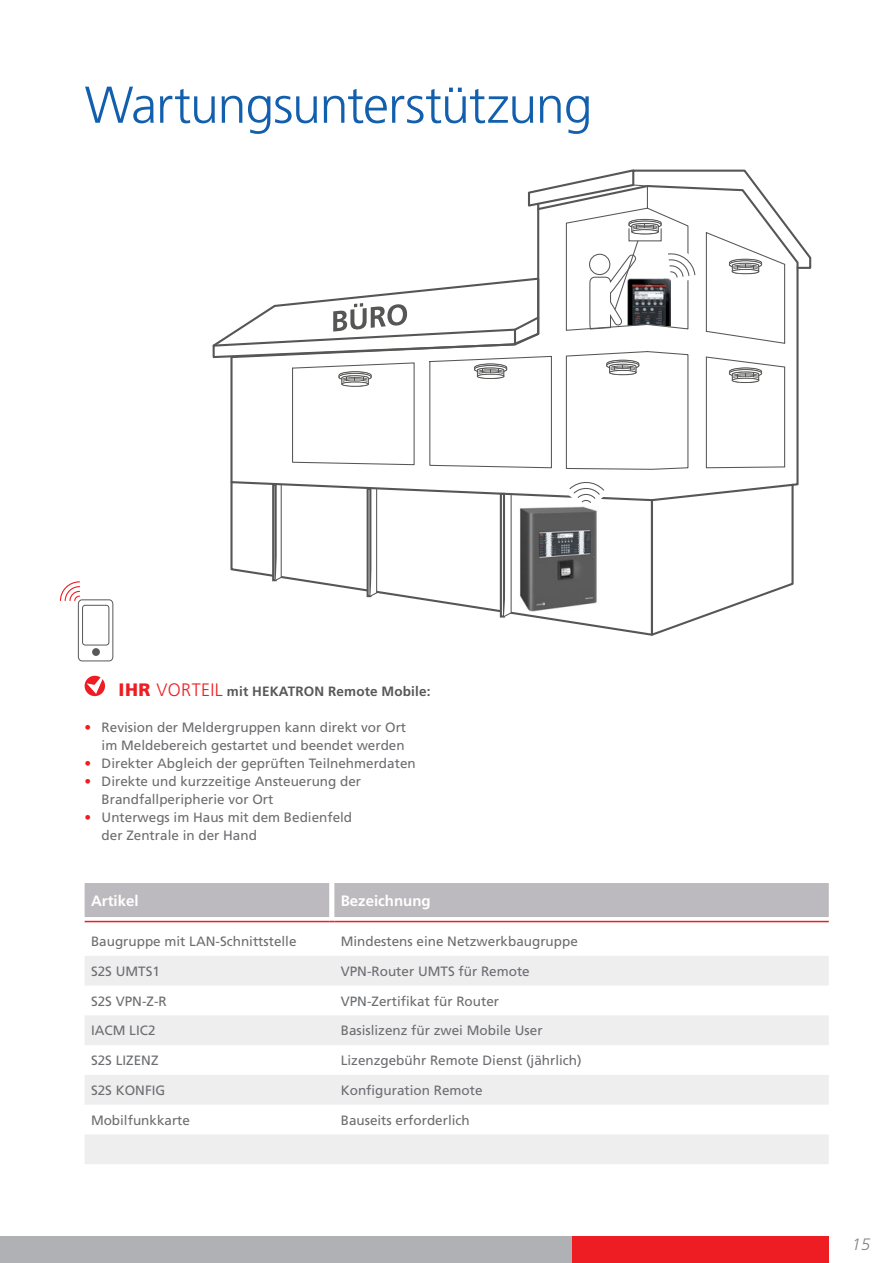
<style>
.page{position:relative;width:893px;height:1263px;background:#fff}
.page>*{position:absolute;margin:0;border:0;box-sizing:border-box;transform-origin:0 0}
.t1{font:300 51.75px "Frutiger LT Std";letter-spacing:-.02em;color:#115fad}
.t2{font:italic 300 16.5px "Frutiger LT Std";color:#808285}
.t3{font:700 15px "Frutiger LT Std";color:#fff}
.t4{font:13.5px/18px "Frutiger LT Std";color:#6c6d70}
.t5{font:700 13.5px "Frutiger LT Std";letter-spacing:.01em;color:#57585a}
.s1{font-weight:900;font-size:18px;color:#ee1d23}
.s2{font-weight:300;font-size:18px;color:#ee1d23}
.s3{color:#ee1d23}
</style>
<div class="page">
<svg style="left:538px;top:618px;width:116px;height:18px"></svg>
<svg style="left:212px;top:169px;width:600px;height:449px"></svg>
<div style="left:85px;top:676px;width:20px;height:20px;background:#ee1d23;border-radius:50%"></div>
<svg style="left:87px;top:675px;width:18px;height:19px"></svg>
<svg style="left:85px;top:956px;width:744px;height:208px;fill:#eeeeef"></svg>
<svg style="left:85px;top:883px;width:744px;height:39px;background:#c3bfc2"></svg>
<hr style="left:334px;top:921px;width:495px;height:1px;background:#ee1d23">
<svg style="left:59px;top:581px;width:54px;height:20px"></svg>
<div style="left:78px;top:599px;width:35px;height:62px;background:#fff;border:1px solid #57585a;border-radius:4px"></div>
<div style="left:92px;top:648px;width:8px;height:8px;background:#57585a;border-radius:50%"></div>
<div style="left:82px;top:605px;width:27px;height:40px;background:#fff;border:1px solid #57585a;border-radius:3px"></div>
<div style="left:0;top:1236px;width:807px;height:27px;background:#b0b1b5"></div>
<div style="left:572px;top:1236px;width:257px;height:27px;background:#ee1d23"></div>
<h1 class="t1" style="left:85px;top:76px;width:509px">Wartungsunterstützung</h1>
<p class="t5" style="left:119px;top:683px;width:313px"><span class="s1">IHR</span> <span class="s2">VORTEIL</span> mit HEKATRON Remote Mobile:</p>
<p class="t4" style="left:85px;top:718px;width:323px;text-align:right"><span class="s3">•</span> Revision der Meldergruppen kann direkt vor Ort im Meldebereich gestartet und beendet werden</p>
<p class="t4" style="left:85px;top:754px;width:333px"><span class="s3">•</span> Direkter Abgleich der geprüften Teilnehmerdaten</p>
<p class="t4" style="left:102px;top:772px;width:261px;text-indent:-17px"><span class="s3">•</span> Direkte und kurzzeitige Ansteuerung der<br>Brandfallperipherie vor Ort</p>
<p class="t4" style="left:102px;top:808px;width:252px;text-indent:-17px"><span class="s3">•</span> Unterwegs im Haus mit dem Bedienfeld der Zentrale in der Hand</p>
<p class="t3" style="left:91px;top:892px;width:49px">Artikel</p>
<p class="t3" style="left:341px;top:892px;width:91px">Bezeichnung</p>
<p class="t4" style="left:91px;top:932px;width:207px">Baugruppe mit LAN-Schnittstelle</p>
<p class="t4" style="left:341px;top:932px;width:239px">Mindestens eine Netzwerkbaugruppe</p>
<p class="t4" style="left:91px;top:962px;width:71px">S2S UMTS1</p>
<p class="t4" style="left:341px;top:962px;width:191px">VPN-Router UMTS für Remote</p>
<p class="t4" style="left:91px;top:992px;width:77px">S2S VPN-Z-R</p>
<p class="t4" style="left:341px;top:992px;width:160px">VPN-Zertifikat für Router</p>
<p class="t4" style="left:91px;top:1022px;width:66px">IACM LIC2</p>
<p class="t4" style="left:341px;top:1022px;width:203px">Basislizenz für zwei Mobile User</p>
<p class="t4" style="left:91px;top:1051px;width:69px">S2S LIZENZ</p>
<p class="t4" style="left:341px;top:1051px;width:242px">Lizenzgebühr Remote Dienst (jährlich)</p>
<p class="t4" style="left:91px;top:1081px;width:76px">S2S KONFIG</p>
<p class="t4" style="left:341px;top:1081px;width:143px">Konfiguration Remote</p>
<p class="t4" style="left:91px;top:1111px;width:101px">Mobilfunkkarte</p>
<p class="t4" style="left:341px;top:1111px;width:131px">Bauseits erforderlich</p>
<p class="t2" style="left:852px;top:1235px;width:20px">15</p>
</div>
